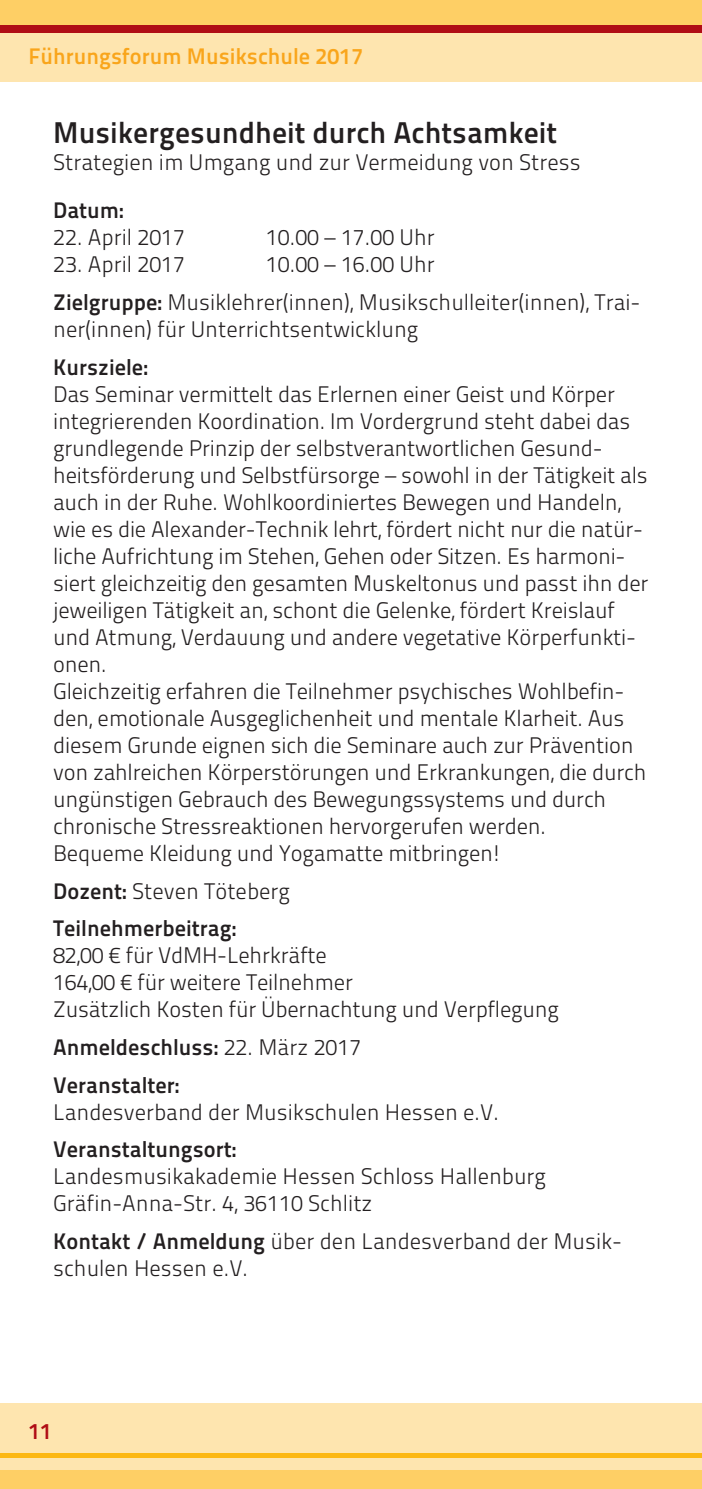
<style>
.page{position:relative;width:702px;height:1489px;background:#fff}
.page>*{position:absolute;margin:0;border:0;box-sizing:border-box;transform-origin:0 0}
.t1{font:30px "Titillium Maps 26 L 750 wt";color:#231f20}
.t2{font:22.5px/27px "Titillium Maps 26 L 250 wt";letter-spacing:-.01em;color:#231f20}
.t3{font:22.5px/37.5px "Titillium Maps 26 L 750 wt";color:#231f20}
.t4{font:22.5px "Titillium Maps 26 L 750 wt";color:#f9a51b}
.t5{font:22.5px "Titillium Maps 26 L 750 wt";color:#b00d15}
.s1{font-family:"Titillium Maps 26 L 750 wt"}
.s2{font-family:"Titillium Maps 26 L 250 wt"}
</style>
<div class="page">
<div style="left:0;top:0;width:702px;height:82px;background:#fee5af"></div>
<div style="left:0;top:1403px;width:702px;height:85px;background:#fee5af"></div>
<div style="left:0;top:0;width:702px;height:28px;background:#fecf65"></div>
<div style="left:0;top:1469px;width:702px;height:19px;background:#fecf65"></div>
<hr style="left:0;top:1453px;width:702px;height:4px;background:#fcb814">
<div style="left:0;top:26px;width:702px;height:7px;background:#b00d15"></div>
<p class="t4" style="left:28px;top:39px;width:336px">Führungsforum Musikschule 2017</p>
<h1 class="t1" style="left:53px;top:109px;width:505px">Musikergesundheit durch Achtsamkeit</h1>
<p class="t2" style="left:53px;top:147px;width:529px">Strategien im Umgang und zur Vermeidung von Stress</p>
<p class="t3" style="left:53px;top:190px;width:72px">Datum:</p>
<p class="t2" style="left:53px;top:223px;width:133px">22. April 2017</p>
<p class="t2" style="left:266px;top:223px;width:170px">10.00 – 17.00 Uhr</p>
<p class="t2" style="left:53px;top:250px;width:133px">23. April 2017</p>
<p class="t2" style="left:53px;top:244px;width:588px;line-height:37.5px;text-align:center">10.00 – 16.00 Uhr<br><span class="s1">Zielgruppe:</span> Musiklehrer(innen), Musikschulleiter(innen), Trai-</p>
<p class="t2" style="left:53px;top:314px;width:367px">ner(innen) für Unterrichtsentwicklung</p>
<p class="t3" style="left:53px;top:347px;width:96px">Kursziele:</p>
<p class="t2" style="left:53px;top:379px;width:597px">Das Seminar vermittelt das Erlernen einer Geist und Körper integrierenden Koordination. Im Vordergrund steht dabei das grundlegende Prinzip der selbstverantwortlichen Gesund&shy;heitsförderung und Selbstfürsorge – sowohl in der Tätigkeit als auch in der Ruhe. Wohlkoordiniertes Bewegen und Handeln, wie es die Alexander-Technik lehrt, fördert nicht nur die natür&shy;liche Aufrichtung im Stehen, Gehen oder Sitzen. Es harmoni&shy;siert gleichzeitig den gesamten Muskeltonus und passt ihn der jeweiligen Tätigkeit an, schont die Gelenke, fördert Kreislauf und Atmung, Verdauung und andere vegetative Körperfunkti&shy;onen.<br>Gleichzeitig erfahren die Teilnehmer psychisches Wohlbefin&shy;den, emotionale Ausgeglichenheit und mentale Klarheit. Aus diesem Grunde eignen sich die Seminare auch zur Prävention von zahlreichen Körperstörungen und Erkrankungen, die durch ungünstigen Gebrauch des Bewegungssystems und durch chronische Stressreaktionen hervorgerufen werden.<br>Bequeme Kleidung und Yogamatte mitbringen!</p>
<p class="t2" style="left:53px;top:876px;width:238px"><span class="s1">Dozent:</span> Steven Töteberg</p>
<p class="t3" style="left:53px;top:908px;width:185px">Teilnehmerbeitrag:</p>
<p class="t2" style="left:53px;top:940px;width:507px">82,00 € für VdMH-Lehrkräfte<br>164,00 € für weitere Teilnehmer<br>Zusätzlich Kosten für Übernachtung und Verpflegung</p>
<p class="t3" style="left:53px;top:1026px;width:310px">Anmeldeschluss: <span class="s2">22. März 2017<br></span>Veranstalter:</p>
<p class="t2" style="left:53px;top:1096px;width:447px">Landesverband der Musikschulen Hessen e.V.</p>
<p class="t3" style="left:53px;top:1129px;width:185px">Veranstaltungsort:</p>
<p class="t2" style="left:53px;top:1161px;width:494px">Landesmusikakademie Hessen Schloss Hallenburg<br>Gräfin-Anna-Str. 4, 36110 Schlitz</p>
<p class="t2" style="left:53px;top:1226px;width:570px"><span class="s1">Kontakt / Anmeldung</span> über den Landesverband der Musik&shy;schulen Hessen e.V.</p>
<p class="t5" style="left:28px;top:1413px;width:25px">11</p>
</div>
